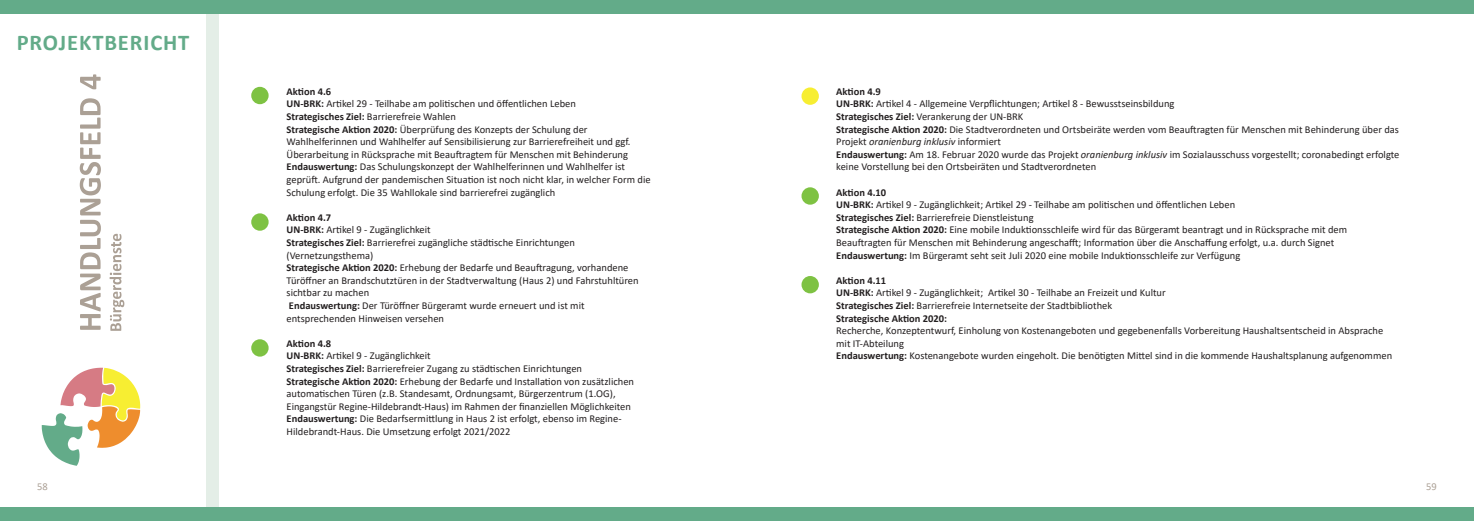
<style>
.page{position:relative;width:1474px;height:521px;background:#fff}
.page>*{position:absolute;margin:0;border:0;box-sizing:border-box;transform-origin:0 0}
.t1{font:700 22.57px "Calibri";letter-spacing:.04em;color:#63ab89}
.t2{font:10.5px/12.6px "Calibri";color:#231f20}
.t3{font:10.5px "Calibri";color:#aba095}
.s1{font-weight:700}
.s2{font-style:italic}
</style>
<div class="page">
<div style="left:206px;top:0;width:13px;height:521px;background:#e4eee7"></div>
<div style="left:0;top:0;width:1473px;height:13px;background:#63ab89"></div>
<div style="left:0;top:508px;width:1473px;height:13px;background:#63ab89"></div>
<svg style="left:42px;top:368px;width:98px;height:98px"></svg>
<svg style="left:110px;top:234px;width:14px;height:97px"></svg>
<svg style="left:80px;top:74px;width:21px;height:256px"></svg>
<div style="left:801px;top:87px;width:18px;height:18px;background:#f7ee32;border-radius:50%"></div>
<div style="left:251px;top:87px;width:17px;height:17px;background:#7ec243;border-radius:50%"></div>
<div style="left:251px;top:213px;width:17px;height:18px;background:#7ec243;border-radius:50%"></div>
<div style="left:251px;top:339px;width:17px;height:18px;background:#7ec243;border-radius:50%"></div>
<div style="left:801px;top:187px;width:18px;height:18px;background:#7ec243;border-radius:50%"></div>
<div style="left:801px;top:276px;width:18px;height:17px;background:#7ec243;border-radius:50%"></div>
<h1 class="t1" style="left:17px;top:27px;width:174px">PROJEKTBERICHT</h1>
<p class="t2" style="left:286px;top:85px;width:365px"><span class="s1">Aktion 4.6<br>UN-BRK:</span> Artikel 29 - Teilhabe am politischen und öffentlichen Leben<br><span class="s1">Strategisches Ziel:</span> Barrierefreie Wahlen<br><span class="s1">Strategische Aktion 2020:</span> Überprüfung des Konzepts der Schulung der Wahlhelferinnen und Wahlhelfer auf Sensibilisierung zur Barrierefreiheit und ggf.<br>Überarbeitung in Rücksprache mit Beauftragtem für Menschen mit Behinderung <span class="s1">Endauswertung:</span> Das Schulungskonzept der Wahlhelferinnen und Wahlhelfer ist geprüft. Aufgrund der pandemischen Situation ist noch nicht klar, in welcher Form die Schulung erfolgt. Die 35 Wahllokale sind barrierefrei zugänglich</p>
<p class="t2" style="left:286px;top:211px;width:353px"><span class="s1">Aktion 4.7<br>UN-BRK:</span> Artikel 9 - Zugänglichkeit<br><span class="s1">Strategisches Ziel:</span> Barrierefrei zugängliche städtische Einrichtungen (Vernetzungsthema)<br><span class="s1">Strategische Aktion 2020:</span> Erhebung der Bedarfe und Beauftragung, vorhandene Türöffner an Brandschutztüren in der Stadtverwaltung (Haus 2) und Fahrstuhltüren sichtbar zu machen<br><span class="s1">Endauswertung:</span> Der Türöffner Bürgeramt wurde erneuert und ist mit entsprechenden Hinweisen versehen</p>
<p class="t2" style="left:286px;top:337px;width:349px"><span class="s1">Aktion 4.8<br>UN-BRK:</span> Artikel 9 - Zugänglichkeit<br><span class="s1">Strategisches Ziel:</span> Barrierefreier Zugang zu städtischen Einrichtungen <span class="s1">Strategische Aktion 2020:</span> Erhebung der Bedarfe und Installation von zusätzlichen automatischen Türen (z.B. Standesamt, Ordnungsamt, Bürgerzentrum (1.OG), Eingangstür Regine-Hildebrandt-Haus) im Rahmen der finanziellen Möglichkeiten <span class="s1">Endauswertung:</span> Die Bedarfsermittlung in Haus 2 ist erfolgt, ebenso im Regine-Hildebrandt-Haus. Die Umsetzung erfolgt 2021/2022</p>
<p class="t2" style="left:836px;top:85px;width:564px"><span class="s1">Aktion 4.9<br>UN-BRK:</span> Artikel 4 - Allgemeine Verpflichtungen; Artikel 8 - Bewusstseinsbildung<br><span class="s1">Strategisches Ziel:</span> Verankerung der UN-BRK<br><span class="s1">Strategische Aktion 2020:</span> Die Stadtverordneten und Ortsbeiräte werden vom Beauftragten für Menschen mit Behinderung über das Projekt <span class="s2">oranienburg inklusiv</span> informiert<br><span class="s1">Endauswertung:</span> Am 18. Februar 2020 wurde das Projekt <span class="s2">oranienburg inklusiv</span> im Sozialausschuss vorgestellt; coronabedingt erfolgte keine Vorstellung bei den Ortsbeiräten und Stadtverordneten</p>
<p class="t2" style="left:836px;top:185px;width:512px"><span class="s1">Aktion 4.10<br>UN-BRK:</span> Artikel 9 - Zugänglichkeit; Artikel 29 - Teilhabe am politischen und öffentlichen Leben<br><span class="s1">Strategisches Ziel:</span> Barrierefreie Dienstleistung<br><span class="s1">Strategische Aktion 2020:</span> Eine mobile Induktionsschleife wird für das Bürgeramt beantragt und in Rücksprache mit dem Beauftragten für Menschen mit Behinderung angeschafft; Information über die Anschaffung erfolgt, u.a. durch Signet <span class="s1">Endauswertung:</span> Im Bürgeramt seht seit Juli 2020 eine mobile Induktionsschleife zur Verfügung</p>
<p class="t2" style="left:836px;top:274px;width:331px"><span class="s1">Aktion 4.11<br>UN-BRK:</span> Artikel 9 - Zugänglichkeit; Artikel 30 - Teilhabe an Freizeit und Kultur <span class="s1">Strategisches Ziel:</span> Barrierefreie Internetseite der Stadtbibliothek <span class="s1">Strategische Aktion 2020:</span></p>
<p class="t2" style="left:836px;top:324px;width:557px">Recherche, Konzeptentwurf, Einholung von Kostenangeboten und gegebenenfalls Vorbereitung Haushaltsentscheid in Absprache mit IT-Abteilung<br><span class="s1">Endauswertung:</span> Kostenangebote wurden eingeholt. Die benötigten Mittel sind in die kommende Haushaltsplanung aufgenommen</p>
<p class="t3" style="left:37px;top:480px;width:12px">58</p>
<p class="t3" style="left:1426px;top:480px;width:12px">59</p>
</div>
